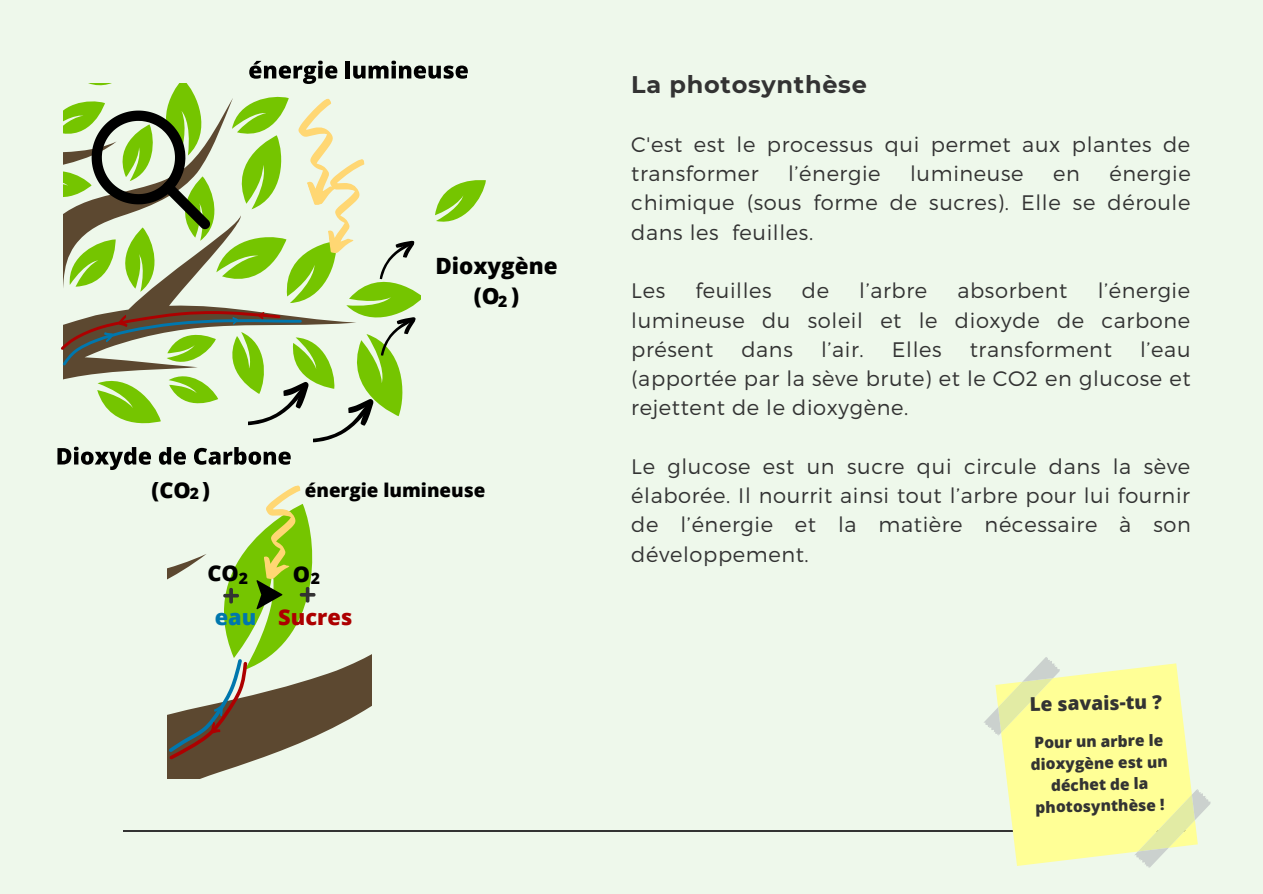
<style>
.page{position:relative;width:1263px;height:894px;background:#fff}
.page>*{position:absolute;margin:0;border:0;box-sizing:border-box;transform-origin:0 0}
.t1{font:700 24px "Montserrat";letter-spacing:.03em;color:#333}
.t2{font:800 22.5px/30.3px "Open Sans";color:#000;text-align:center}
.t3{font:800 21.75px "Open Sans";color:#000}
.t4{font:800 21.75px "Open Sans";color:#ad0000}
.t5{font:300 21px/29.2px "Montserrat";letter-spacing:.03em;color:#333;text-align:justify}
.t6{font:800 19.05px "Open Sans";color:#333}
.t7{font:800 18.75px "Open Sans";color:#000}
.t8{font:800 15.6px/21.5px "Open Sans";color:#333;text-align:center}
.s1{font-size:15.75px}
.s2{color:#0077ad}
</style>
<div class="page">
<div style="left:0;top:0;width:1263px;height:893px;background:#eef8eb"></div>
<hr style="left:123px;top:830px;width:1069px;height:1px;background:#333">
<svg style="left:983px;top:657px;width:228px;height:211px"></svg>
<svg style="left:57px;top:61px;width:429px;height:409px"></svg>
<svg style="left:167px;top:654px;width:205px;height:124px"></svg>
<svg style="left:167px;top:485px;width:154px;height:277px"></svg>
<div style="left:421px;top:238px;width:151px;height:83px;background:#eef8eb"></div>
<div style="left:137px;top:475px;width:79px;height:28px;background:#eef8eb"></div>
<p class="t3" style="left:152px;top:474px;width:60px">(CO<span class="s1">2</span> )</p>
<p class="t2" style="left:435px;top:250px;width:124px">Dioxygène (O<sub>2</sub> )</p>
<p class="t7" style="left:305px;top:477px;width:182px">énergie lumineuse</p>
<p class="t3" style="left:207px;top:558px;width:42px">CO<sub>2</sub></p>
<p class="t3" style="left:293px;top:559px;width:29px">O<span class="s1">2</span></p>
<p class="t4" style="left:215px;top:601px;width:139px"><span class="s2">eau</span> Sucres</p>
<p class="t1" style="left:631px;top:70px;width:237px">La photosynthèse</p>
<p class="t5" style="left:631px;top:129px;width:560px">C'est est le processus qui permet aux plantes de transformer</p>
<p class="t5" style="left:631px;top:158px;width:561px;text-indent:478px">énergie chimique (sous forme de sucres). Elle se déroule dans les feuilles.</p>
<p class="t5" style="left:788px;top:158px;width:94px">l’énergie</p>
<p class="t5" style="left:910px;top:158px;width:115px">lumineuse</p>
<p class="t5" style="left:1053px;top:158px;width:28px">en</p>
<p class="t5" style="left:631px;top:275px;width:560px;text-indent:466px">l’énergie lumineuse du soleil et le dioxyde de carbone présent</p>
<p class="t5" style="left:631px;top:275px;width:35px">Les</p>
<p class="t5" style="left:695px;top:275px;width:78px">feuilles</p>
<p class="t5" style="left:802px;top:275px;width:29px">de</p>
<p class="t5" style="left:859px;top:275px;width:69px">l’arbre</p>
<p class="t5" style="left:957px;top:275px;width:112px">absorbent</p>
<p class="t5" style="left:741px;top:333px;width:53px">dans</p>
<p class="t5" style="left:821px;top:333px;width:44px">l’air.</p>
<p class="t5" style="left:892px;top:333px;width:51px">Elles</p>
<p class="t5" style="left:970px;top:333px;width:144px">transforment</p>
<p class="t5" style="left:631px;top:333px;width:561px;text-indent:509px">l’eau (apportée par la sève brute) et le CO2 en glucose et rejettent de le dioxygène.</p>
<p class="t5" style="left:631px;top:450px;width:561px">Le glucose est un sucre qui circule dans la sève élaborée. Il nourrit ainsi tout l’arbre pour lui fournir de l’énergie et la matière nécessaire à son développement.</p>
<p class="t6" style="left:1029px;top:690px;width:134px;rotate:-1deg">Le savais-tu ?</p>
<p class="t8" style="left:1030px;top:731px;width:139px;rotate:-1deg">Pour un arbre le dioxygène est un déchet de la photosynthèse !</p>
</div>
